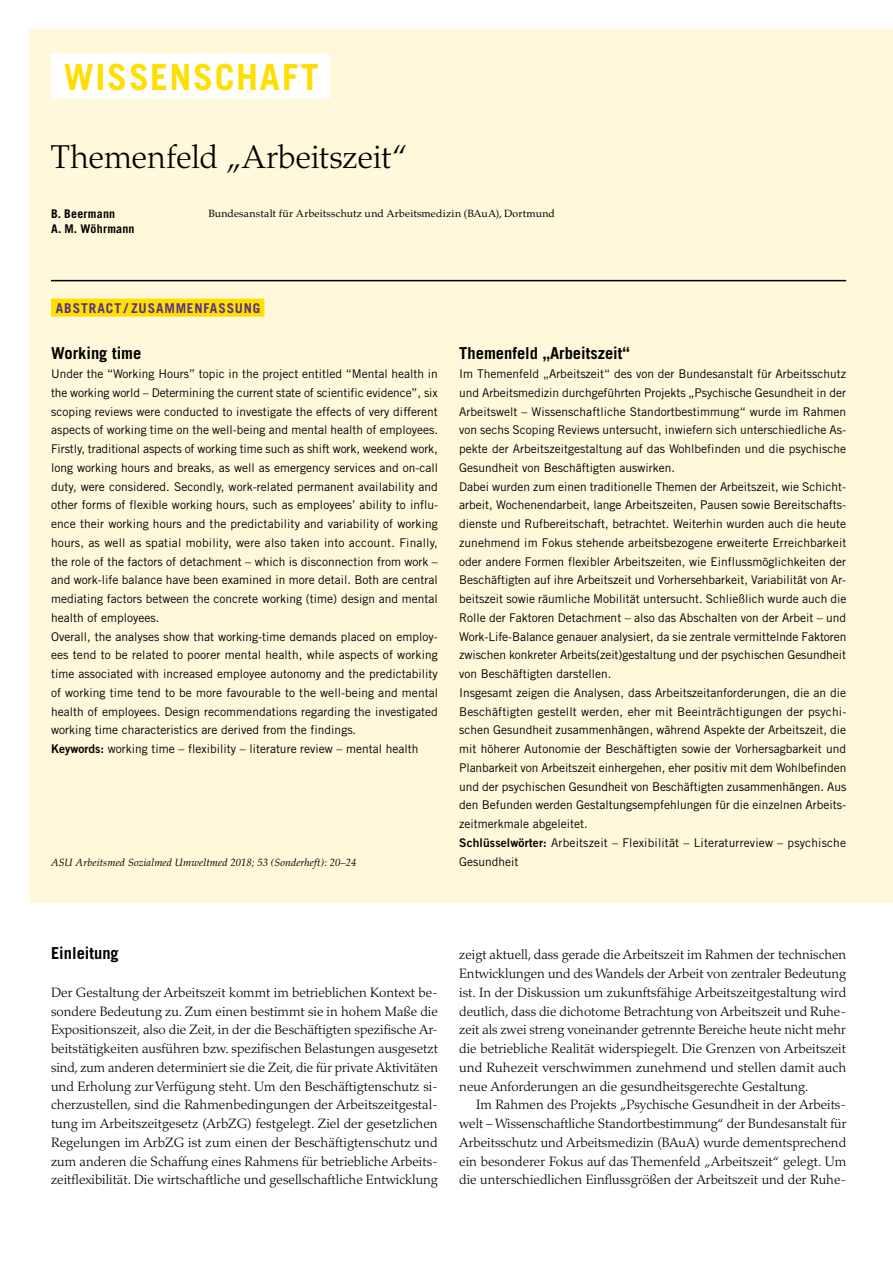
<style>
.page{position:relative;width:893px;height:1263px;background:#fff}
.page>*{position:absolute;margin:0;border:0;box-sizing:border-box;transform-origin:0 0}
.t1{font:700 36px "Trade Gothic LT Std";letter-spacing:.045em;color:#ffdf00}
.t2{font:300 33px "Palatino LT Std";letter-spacing:-.01em;color:#000}
.t3{font:700 16.5px "Trade Gothic LT Std";color:#000}
.t4{font:300 13.5px/18.8px "Palatino LT Std";color:#000;text-align:justify}
.t5{font:700 13.5px "Trade Gothic LT Std";letter-spacing:.065em;color:#58328b}
.t6{font:12px/18.8px "Trade Gothic LT Std";color:#000}
.t7{font:700 12px "Trade Gothic LT Std";letter-spacing:.015em;color:#000}
.t8{font:10.5px "Palatino LT Std";letter-spacing:.02em;color:#000}
.t9{font:italic 10.5px "Palatino LT Std";letter-spacing:.01em;color:#000}
.s1{font-family:"Trade Gothic LT Std Bd 2"}
</style>
<div class="page">
<div style="left:30px;top:30px;width:863px;height:873px;background:#fff8da"></div>
<hr style="left:51px;top:280px;width:795px;height:1px;background:#000">
<div style="left:51px;top:299px;width:213px;height:18px;background:#ffdf00"></div>
<div style="left:51px;top:54px;width:279px;height:45px;background:#fff"></div>
<h1 class="t1" style="left:64px;top:55px;width:256px">Wissenschaft</h1>
<h2 class="t2" style="left:51px;top:137px;width:359px">Themenfeld „Arbeitszeit“</h2>
<p class="t7" style="left:51px;top:206px;width:66px">B. Beermann</p>
<p class="t8" style="left:208px;top:207px;width:348px">Bundesanstalt für Arbeitsschutz und Arbeitsmedizin (BAuA), Dortmund</p>
<p class="t7" style="left:51px;top:221px;width:85px">A. M. Wöhrmann</p>
<p class="t5" style="left:56px;top:300px;width:206px">Abstract / Zusammenfassung</p>
<h3 class="t3" style="left:51px;top:343px;width:92px">Working time</h3>
<p class="t6" style="left:51px;top:364px;width:389px">Under the “Working Hours” topic in the project entitled “Mental health in the working world – Determining the current state of scientific evidence”, six scoping reviews were conducted to investigate the effects of very different aspects of working time on the well-being and mental health of employees.<br>Firstly, traditional aspects of working time such as shift work, weekend work, long working hours and breaks, as well as emergency services and on-call duty, were considered. Secondly, work-related permanent availability and other forms of flexible working hours, such as employees’ ability to influ&shy;ence their working hours and the predictability and variability of working hours, as well as spatial mobility, were also taken into account. Finally, the role of the factors of detachment – which is disconnection from work – and work-life balance have been examined in more detail. Both are central mediating factors between the concrete working (time) design and mental health of employees.<br>Overall, the analyses show that working-time demands placed on employ&shy;ees tend to be related to poorer mental health, while aspects of working time associated with increased employee autonomy and the predictability of working time tend to be more favourable to the well-being and mental health of employees. Design recommendations regarding the investigated working time characteristics are derived from the findings.<br><span class="s1">Keywords:</span> working time – flexibility – literature review – mental health</p>
<h3 class="t3" style="left:459px;top:343px;width:172px">Themenfeld „Arbeitszeit“</h3>
<p class="t6" style="left:459px;top:364px;width:389px">Im Themenfeld „Arbeitszeit“ des von der Bundesanstalt für Arbeitsschutz und Arbeitsmedizin durchgeführten Projekts „Psychische Gesundheit in der Arbeitswelt – Wissenschaftliche Standortbestimmung“ wurde im Rahmen von sechs Scoping Reviews untersucht, inwiefern sich unterschiedliche As&shy;pekte der Arbeitszeitgestaltung auf das Wohlbefinden und die psychische Gesundheit von Beschäftigten auswirken.<br>Dabei wurden zum einen traditionelle Themen der Arbeitszeit, wie Schicht&shy;arbeit, Wochenendarbeit, lange Arbeitszeiten, Pausen sowie Bereitschafts&shy;dienste und Rufbereitschaft, betrachtet. Weiterhin wurden auch die heute zunehmend im Fokus stehende arbeitsbezogene erweiterte Erreichbarkeit oder andere Formen flexibler Arbeitszeiten, wie Einflussmöglichkeiten der Beschäftigten auf ihre Arbeitszeit und Vorhersehbarkeit, Variabilität von Ar&shy;beitszeit sowie räumliche Mobilität untersucht. Schließlich wurde auch die Rolle der Faktoren Detachment – also das Abschalten von der Arbeit – und Work-Life-Balance genauer analysiert, da sie zentrale vermittelnde Faktoren zwischen konkreter Arbeits(zeit)gestaltung und der psychischen Gesundheit von Beschäftigten darstellen.<br>Insgesamt zeigen die Analysen, dass Arbeitszeitanforderungen, die an die Beschäftigten gestellt werden, eher mit Beeinträchtigungen der psychi&shy;schen Gesundheit zusammenhängen, während Aspekte der Arbeitszeit, die mit höherer Autonomie der Beschäftigten sowie der Vorhersagbarkeit und Planbarkeit von Arbeitszeit einhergehen, eher positiv mit dem Wohlbefinden und der psychischen Gesundheit von Beschäftigten zusammenhängen. Aus den Befunden werden Gestaltungsempfehlungen für die einzelnen Arbeits&shy;zeitmerkmale abgeleitet.<br><span class="s1">Schlüsselwörter:</span> Arbeitszeit – Flexibilität – Literaturreview – psychische</p>
<p class="t9" style="left:51px;top:856px;width:307px">ASU Arbeitsmed Sozialmed Umweltmed 2018; 53 (Sonderheft): 20–24</p>
<p class="t6" style="left:459px;top:852px;width:61px">Gesundheit</p>
<h3 class="t3" style="left:51px;top:943px;width:69px">Einleitung</h3>
<p class="t4" style="left:51px;top:983px;width:388px">Der Gestaltung der Arbeitszeit kommt im betrieblichen Kontext be&shy;sondere Bedeutung zu. Zum einen bestimmt sie in hohem Maße die Expositionszeit, also die Zeit, in der die Beschäftigten spezifische Ar&shy;beitstätigkeiten ausführen bzw. spezifischen Belastungen ausgesetzt sind, zum anderen determiniert sie die Zeit, die für private Aktivitäten und Erholung zur Verfügung steht. Um den Beschäftigtenschutz si&shy;cherzustellen, sind die Rahmenbedingungen der Arbeitszeitgestal&shy;tung im Arbeitszeitgesetz (ArbZG) festgelegt. Ziel der gesetzlichen Regelungen im ArbZG ist zum einen der Beschäftigtenschutz und zum anderen die Schaffung eines Rahmens für betriebliche Arbeits&shy;zeitflexibilität. Die wirtschaftliche und gesellschaftliche Entwicklung</p>
<p class="t4" style="left:459px;top:946px;width:389px">zeigt aktuell, dass gerade die Arbeitszeit im Rahmen der technischen Entwicklungen und des Wandels der Arbeit von zentraler Bedeutung ist. In der Diskussion um zukunftsfähige Arbeitszeitgestaltung wird deutlich, dass die dichotome Betrachtung von Arbeitszeit und Ruhe&shy;zeit als zwei streng voneinander getrennte Bereiche heute nicht mehr die betriebliche Realität widerspiegelt. Die Grenzen von Arbeitszeit und Ruhezeit verschwimmen zunehmend und stellen damit auch neue Anforderungen an die gesundheitsgerechte Gestaltung.</p>
<p class="t4" style="left:459px;top:1096px;width:389px;text-indent:17px">Im Rahmen des Projekts „Psychische Gesundheit in der Arbeits&shy;welt – Wissenschaftliche Standortbestimmung“ der Bundesanstalt für Arbeitsschutz und Arbeitsmedizin (BAuA) wurde dementsprechend ein besonderer Fokus auf das Themenfeld „Arbeitszeit“ gelegt. Um die unterschiedlichen Einflussgrößen der Arbeitszeit und der Ruhe-</p>
</div>
